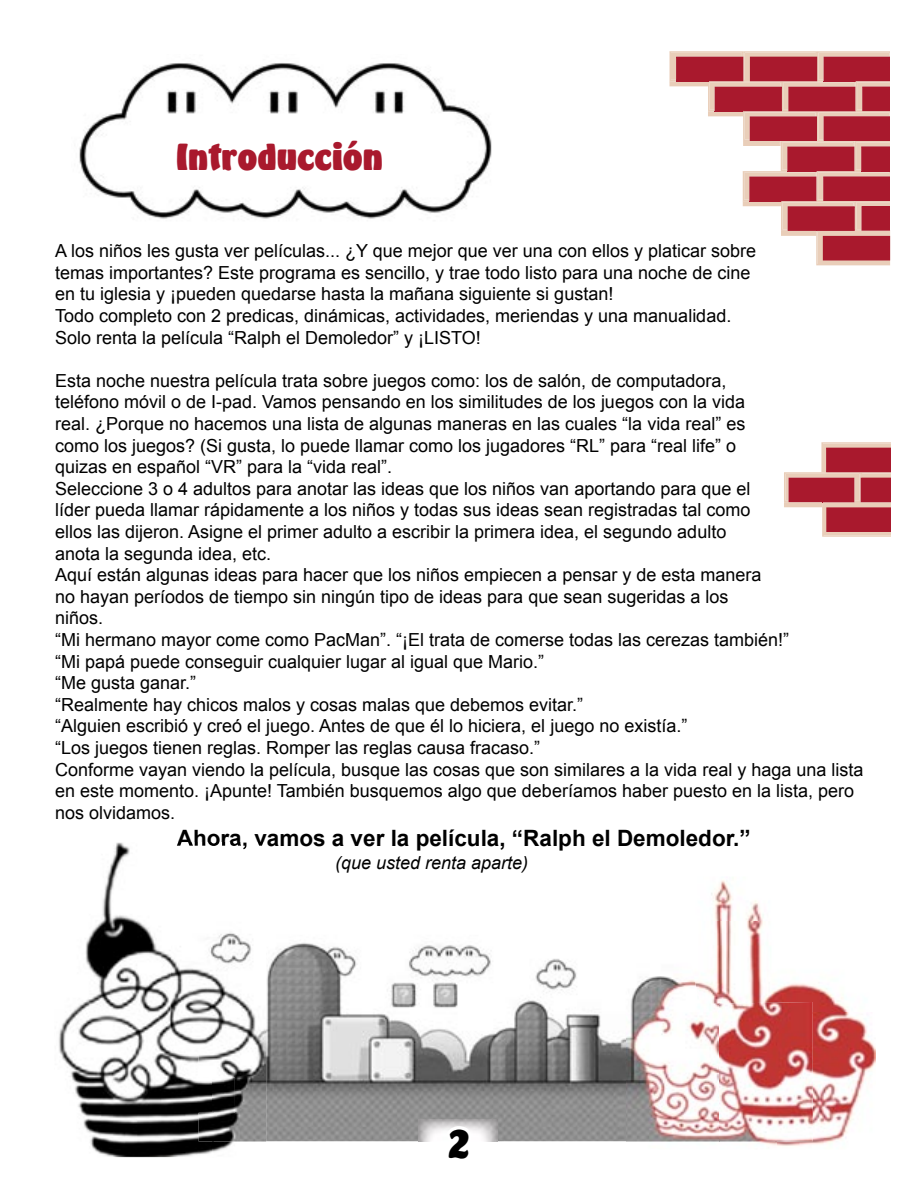
<style>
.page{position:relative;width:918px;height:1188px;background:#fff}
.page>*{position:absolute;margin:0;border:0;box-sizing:border-box;transform-origin:0 0}
.t1{font:40.5px "Vagabond";color:#000}
.t2{font:37.5px "Vagabond";color:#a9192d}
.t3{font:700 22.5px "Arial";color:#000}
.t4{font:18px/21.6px "Arial";color:#000}
.t5{font:italic 18px "Arial";color:#000}
</style>
<div class="page">
<svg style="left:670px;top:51px;width:221px;height:214px"></svg>
<svg style="left:784px;top:442px;width:107px;height:95px"></svg>
<img style="left:79px;top:63px;width:413px;height:156px">
<img style="left:266px;top:942px;width:360px;height:200px">
<img style="left:59px;top:842px;width:154px;height:315px">
<img style="left:213px;top:1142px;width:20px;height:10px">
<img style="left:177px;top:842px;width:87px;height:8px">
<img style="left:170px;top:910px;width:96px;height:232px">
<img style="left:711px;top:880px;width:52px;height:42px">
<img style="left:719px;top:922px;width:130px;height:91px">
<img style="left:776px;top:1013px;width:100px;height:133px">
<img style="left:626px;top:917px;width:93px;height:225px">
<img style="left:719px;top:962px;width:94px;height:180px">
<img style="left:418px;top:1120px;width:79px;height:22px">
<svg style="left:442px;top:1122px;width:34px;height:20px"></svg>
<h2 class="t2" style="left:176px;top:135px;width:209px">Introducción</h2>
<p class="t4" style="left:55px;top:240px;width:703px">A los niños les gusta ver películas... ¿Y que mejor que ver una con ellos y platicar sobre temas importantes? Este programa es sencillo, y trae todo listo para una noche de cine en tu iglesia y ¡pueden quedarse hasta la mañana siguiente si gustan!<br>Todo completo con 2 predicas, dinámicas, actividades, meriendas y una manualidad.<br>Solo renta la película “Ralph el Demoledor” y ¡LISTO!</p>
<p class="t4" style="left:55px;top:370px;width:810px">Esta noche nuestra película trata sobre juegos como: los de salón, de computadora,<br>teléfono móvil o de I-pad. Vamos pensando en los similitudes de los juegos con la vida<br>real. ¿Porque no hacemos una lista de algunas maneras en las cuales “la vida real” es<br>como los juegos? (Si gusta, lo puede llamar como los jugadores “RL” para “real life” o<br>quizas en español “VR” para la “vida real”.<br>Seleccione 3 o 4 adultos para anotar las ideas que los niños van aportando para que el<br>líder pueda llamar rápidamente a los niños y todas sus ideas sean registradas tal como<br>ellos las dijeron. Asigne el primer adulto a escribir la primera idea, el segundo adulto<br>anota la segunda idea, etc.<br>Aquí están algunas ideas para hacer que los niños empiecen a pensar y de esta manera<br>no hayan períodos de tiempo sin ningún tipo de ideas para que sean sugeridas a los<br>niños.<br>“Mi hermano mayor come como PacMan”. “¡El trata de comerse todas las cerezas también!”<br>“Mi papá puede conseguir cualquier lugar al igual que Mario.”<br>“Me gusta ganar.”<br>“Realmente hay chicos malos y cosas malas que debemos evitar.”<br>“Alguien escribió y creó el juego. Antes de que él lo hiciera, el juego no existía.”<br>“Los juegos tienen reglas. Romper las reglas causa fracaso.”<br>Conforme vayan viendo la película, busque las cosas que son similares a la vida real y haga una lista en este momento. ¡Apunte! También busquemos algo que deberíamos haber puesto en la lista, pero nos olvidamos.</p>
<p class="t3" style="left:177px;top:823px;width:575px">Ahora, vamos a ver la película, “Ralph el Demoledor.”</p>
<p class="t5" style="left:335px;top:851px;width:195px">(que usted renta aparte)</p>
<h1 class="t1" style="left:447px;top:1120px;width:25px">2</h1>
</div>
